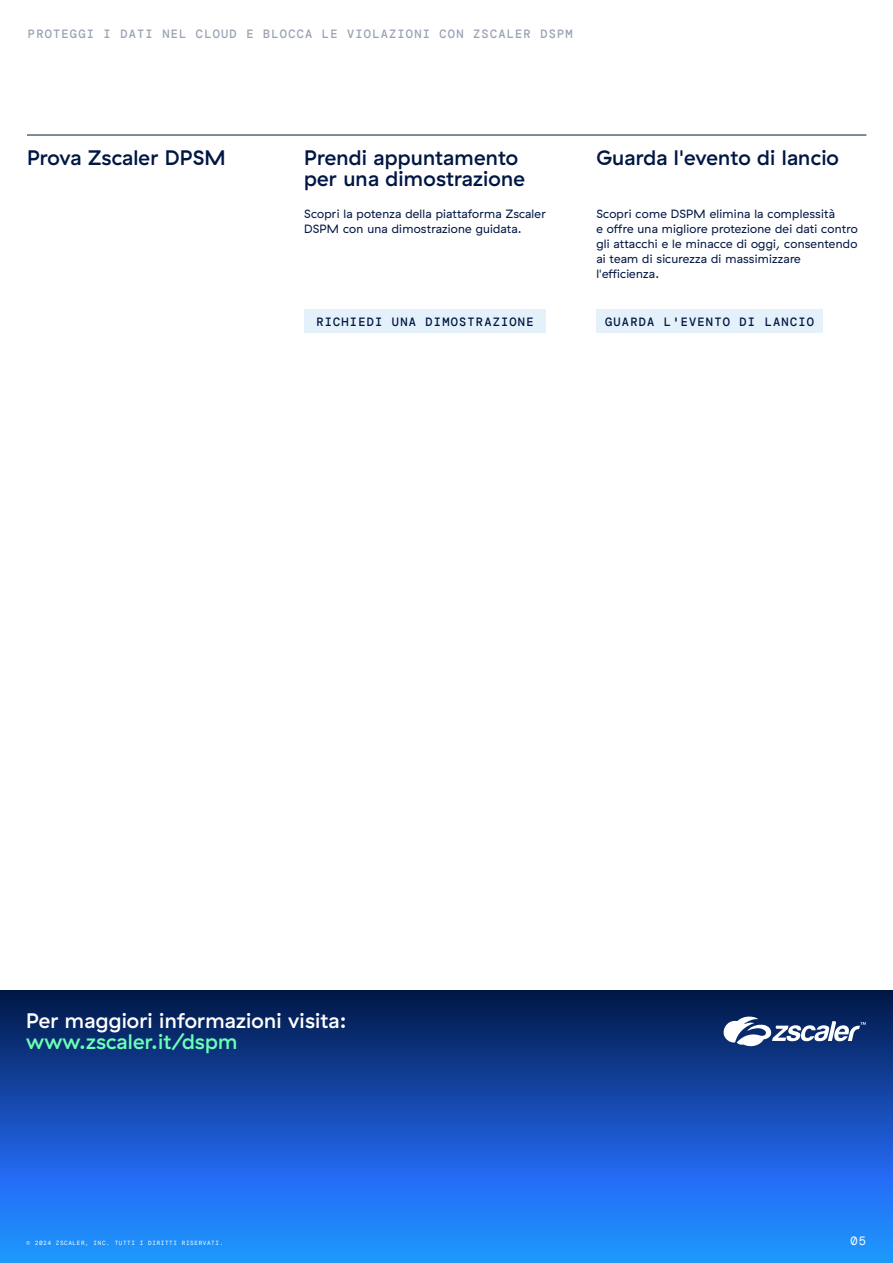
<style>
.page{position:relative;width:893px;height:1263px;background:#fff}
.page>*{position:absolute;margin:0;border:0;box-sizing:border-box;transform-origin:0 0}
.t1{font:500 21px/21px "GT Haptik ZS";letter-spacing:.01em;color:#001744}
.t2{font:500 21px "GT Haptik ZS";letter-spacing:.01em;color:#fff}
.t3{font:500 21px "GT Haptik ZS";letter-spacing:.01em;color:#6bffb3}
.t4{font:12px/15px "GT Haptik ZS";letter-spacing:.02em;color:#001744}
.t5{font:500 12px "DM Mono";letter-spacing:.1em;color:#99a2b4}
.t6{font:500 12px "DM Mono";letter-spacing:.1em;color:#001744}
.t7{font:12px "DM Mono";color:#fff}
.t8{font:6px "DM Mono";letter-spacing:.1em;color:#fff}
</style>
<div class="page">
<svg style="left:0;top:990px;width:893px;height:273px;background:#1756ba"></svg>
<hr style="left:27px;top:135px;width:839px;height:1px;background:#001744">
<div style="left:304px;top:310px;width:242px;height:23px;background:#e5f1fa"></div>
<div style="left:596px;top:310px;width:227px;height:23px;background:#e5f1fa"></div>
<svg style="left:723px;top:1014px;width:143px;height:34px"></svg>
<p class="t5" style="left:28px;top:26px;width:546px">PROTEGGI I DATI NEL CLOUD E BLOCCA LE VIOLAZIONI CON ZSCALER DSPM</p>
<h1 class="t1" style="left:27px;top:147px;width:200px">Prova Zscaler DPSM</h1>
<h1 class="t1" style="left:304px;top:147px;width:222px">Prendi appuntamento per una dimostrazione</h1>
<h1 class="t1" style="left:596px;top:147px;width:244px">Guarda l'evento di lancio</h1>
<p class="t4" style="left:304px;top:206px;width:243px">Scopri la potenza della piattaforma Zscaler<br>DSPM con una dimostrazione guidata.</p>
<p class="t4" style="left:596px;top:206px;width:263px">Scopri come DSPM elimina la complessità<br>e offre una migliore protezione dei dati contro gli attacchi e le minacce di oggi, consentendo ai team di sicurezza di massimizzare l'efficienza.</p>
<p class="t6" style="left:316px;top:314px;width:219px">RICHIEDI UNA DIMOSTRAZIONE</p>
<p class="t6" style="left:605px;top:314px;width:210px">GUARDA L'EVENTO DI LANCIO</p>
<h1 class="t2" style="left:26px;top:1008px;width:322px">Per maggiori informazioni visita:</h1>
<h1 class="t3" style="left:26px;top:1029px;width:213px">www.zscaler.it/dspm</h1>
<p class="t8" style="left:26px;top:1239px;width:198px">© 2024 ZSCALER, INC. TUTTI I DIRITTI RISERVATI.</p>
<p class="t7" style="left:850px;top:1233px;width:17px">05</p>
</div>
